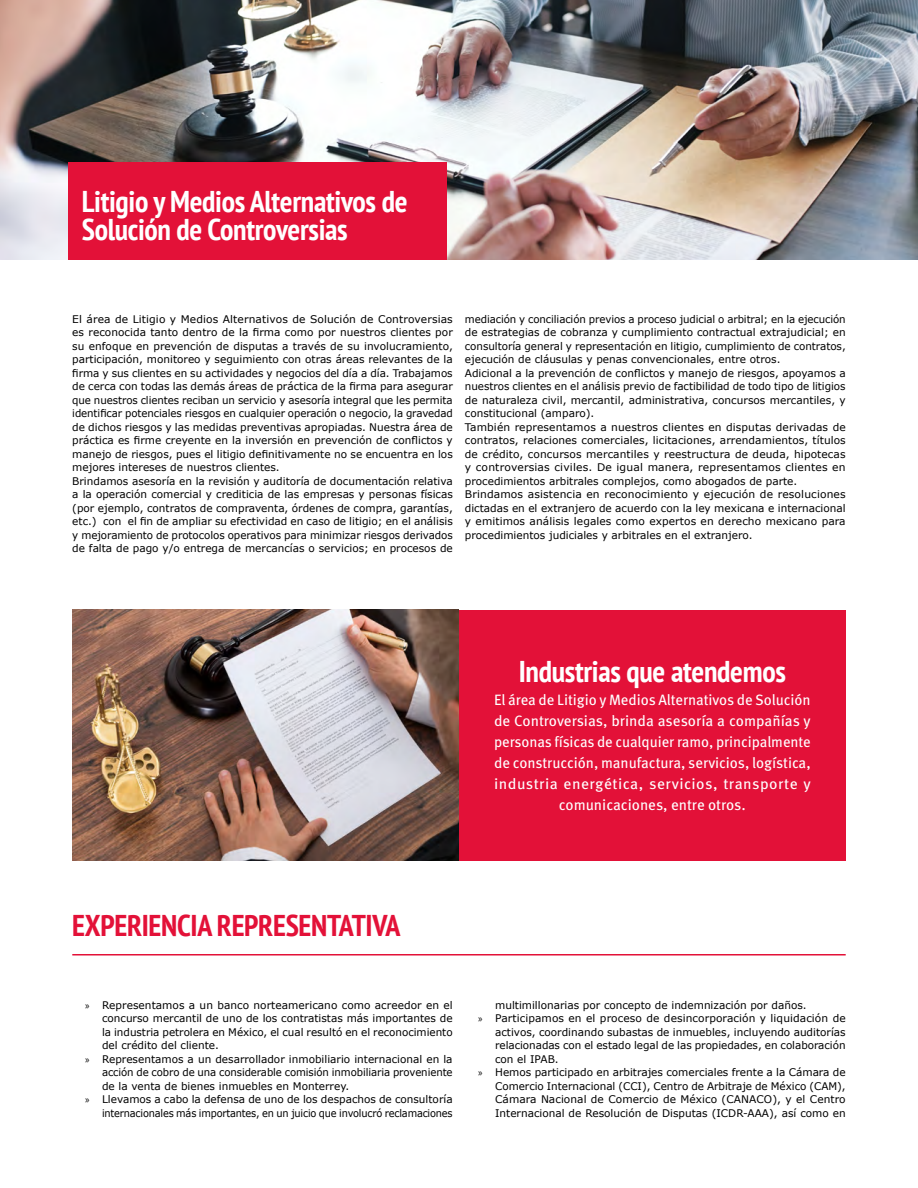
<style>
.page{position:relative;width:918px;height:1188px;background:#fff}
.page>*{position:absolute;margin:0;border:0;box-sizing:border-box;transform-origin:0 0}
.t1{font:700 condensed 30px/28.5px "PT Sans";letter-spacing:-.01em;color:#fff}
.t2{font:700 condensed 30px "PT Sans";letter-spacing:-.01em;color:#e31138}
.t3{font:15px/21px "Meta Pro";letter-spacing:-.005em;color:#fff;text-align:center}
.t4{font:10.5px/13.5px "Verdana";color:#000}
.t5{font:10.5px "Verdana";letter-spacing:-.02em;color:#000;scale:.93 1}
.s1{font-family:"Myriad Pro"}
</style>
<div class="page">
<div style="left:459px;top:610px;width:387px;height:250px;background:#e31138"></div>
<img style="left:0;top:0;width:918px;height:260px">
<div style="left:68px;top:162px;width:378px;height:98px;background:#e31138"></div>
<img style="left:72px;top:610px;width:387px;height:250px">
<hr style="left:72px;top:954px;width:774px;height:2px;background:#e31138">
<h1 class="t1" style="left:82px;top:186px;width:327px">Litigio y Medios Alternativos de<br>Solución de Controversias</h1>
<p class="t4" style="left:72px;top:312px;width:382px">El área de Litigio y Medios Alternativos de Solución de Controversias es reconocida tanto dentro de la firma como por nuestros clientes por su enfoque en prevención de disputas a través de su involucramiento, participación, monitoreo y seguimiento con otras áreas relevantes de la firma y sus clientes en su actividades y negocios del día a día. Trabajamos de cerca con todas las demás áreas de práctica de la firma para asegurar que nuestros clientes reciban un servicio y asesoría integral que les permita identificar potenciales riesgos en cualquier operación o negocio, la gravedad de dichos riesgos y las medidas preventivas apropiadas. Nuestra área de práctica es firme creyente en la inversión en prevención de conflictos y manejo de riesgos, pues el litigio definitivamente no se encuentra en los mejores intereses de nuestros clientes.<br>Brindamos asesoría en la revisión y auditoría de documentación relativa a la operación comercial y crediticia de las empresas y personas físicas (por ejemplo, contratos de compraventa, órdenes de compra, garantías, etc.) con el fin de ampliar su efectividad en caso de litigio; en el análisis y mejoramiento de protocolos operativos para minimizar riesgos derivados de falta de pago y/o entrega de mercancías o servicios; en procesos de</p>
<p class="t4" style="left:465px;top:312px;width:382px">mediación y conciliación previos a proceso judicial o arbitral; en la ejecución de estrategias de cobranza y cumplimiento contractual extrajudicial; en consultoría general y representación en litigio, cumplimiento de contratos, ejecución de cláusulas y penas convencionales, entre otros.<br>Adicional a la prevención de conflictos y manejo de riesgos, apoyamos a nuestros clientes en el análisis previo de factibilidad de todo tipo de litigios de naturaleza civil, mercantil, administrativa, concursos mercantiles, y constitucional (amparo).<br>También representamos a nuestros clientes en disputas derivadas de contratos, relaciones comerciales, licitaciones, arrendamientos, títulos de crédito, concursos mercantiles y reestructura de deuda, hipotecas y controversias civiles. De igual manera, representamos clientes en procedimientos arbitrales complejos, como abogados de parte.<br>Brindamos asistencia en reconocimiento y ejecución de resoluciones dictadas en el extranjero de acuerdo con la ley mexicana e internacional y emitimos análisis legales como expertos en derecho mexicano para procedimientos judiciales y arbitrales en el extranjero.</p>
<h1 class="t1" style="left:519px;top:657px;width:269px">Industrias que atendemos</h1>
<p class="t3" style="left:494px;top:688px;width:318px">El área de Litigio y Medios Alternativos de Solución de Controversias, brinda asesoría a compañías y personas físicas de cualquier ramo, principalmente de construcción, manufactura, servicios, logística, industria energética, servicios, transporte y comunicaciones, entre otros.</p>
<h1 class="t2" style="left:72px;top:905px;width:330px">EXPERIENCIA REPRESENTATIVA</h1>
<p class="t4" style="left:85px;top:998px;width:369px"><span class="s1">»</span> Representamos a un banco norteamericano como acreedor en el</p>
<p class="t4" style="left:102px;top:1012px;width:352px">concurso mercantil de uno de los contratistas más importantes de</p>
<p class="t4" style="left:102px;top:1025px;width:352px">la industria petrolera en México, el cual resultó en el reconocimiento</p>
<p class="t4" style="left:102px;top:1039px;width:118px">del crédito del cliente.</p>
<p class="t4" style="left:85px;top:1052px;width:369px"><span class="s1">»</span> Representamos a un desarrollador inmobiliario internacional en la</p>
<p class="t4" style="left:102px;top:1066px;width:352px">acción de cobro de una considerable comisión inmobiliaria proveniente</p>
<p class="t4" style="left:102px;top:1079px;width:249px">de la venta de bienes inmuebles en Monterrey.</p>
<p class="t4" style="left:85px;top:1093px;width:369px"><span class="s1">»</span> Llevamos a cabo la defensa de uno de los despachos de consultoría</p>
<p class="t5" style="left:102px;top:1106px;width:379px">internacionales más importantes, en un juicio que involucró reclamaciones</p>
<p class="t4" style="left:495px;top:998px;width:313px">multimillonarias por concepto de indemnización por daños.</p>
<p class="t4" style="left:478px;top:1012px;width:369px"><span class="s1">»</span> Participamos en el proceso de desincorporación y liquidación de</p>
<p class="t4" style="left:495px;top:1025px;width:352px">activos, coordinando subastas de inmuebles, incluyendo auditorías</p>
<p class="t4" style="left:495px;top:1039px;width:352px">relacionadas con el estado legal de las propiedades, en colaboración</p>
<p class="t4" style="left:495px;top:1052px;width:65px">con el IPAB.</p>
<p class="t4" style="left:478px;top:1066px;width:369px"><span class="s1">»</span> Hemos participado en arbitrajes comerciales frente a la Cámara de</p>
<p class="t4" style="left:495px;top:1079px;width:352px">Comercio Internacional (CCI), Centro de Arbitraje de México (CAM),</p>
<p class="t4" style="left:495px;top:1093px;width:352px">Cámara Nacional de Comercio de México (CANACO), y el Centro</p>
<p class="t4" style="left:495px;top:1106px;width:352px">Internacional de Resolución de Disputas (ICDR-AAA), así como en</p>
</div>
